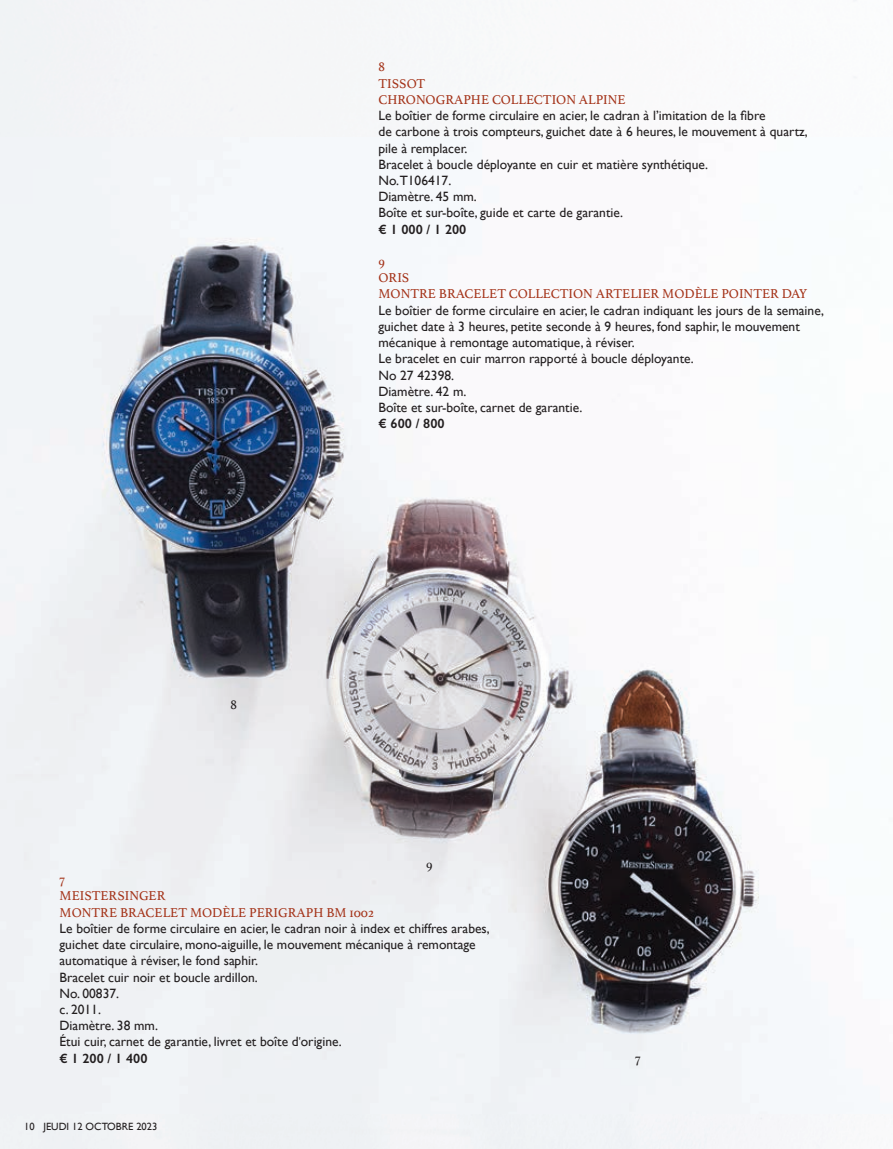
<style>
.page{position:relative;width:893px;height:1149px;background:#fff}
.page>*{position:absolute;margin:0;border:0;box-sizing:border-box;transform-origin:0 0}
.t1{font:13.5px/16.2px "Gill Sans";color:#231f20}
.t2{font:13.5px/16.2px "Athelas";color:#a43319}
.t3{font:600 13.5px "Gill Sans";color:#231f20}
.t4{font:13.5px "Athelas";color:#231f20}
.t5{font:10.5px "Gill Sans";color:#231f20}
.s1{font-family:"Athelas"}
.s2{font-weight:600}
</style>
<div class="page">
<img style="left:0;top:0;width:857px;height:1148px">
<p class="t4" style="left:231px;top:694px;width:8px">8</p>
<p class="t2" style="left:378px;top:58px;width:249px">8<br>TISSOT<br>CHRONOGRAPHE COLLECTION ALPINE</p>
<p class="t1" style="left:378px;top:107px;width:431px">Le boîtier de forme circulaire en acier, le cadran à l’imitation de la fibre<br>de carbone à trois compteurs, guichet date à 6 heures, le mouvement à quartz, pile à remplacer.<br>Bracelet à boucle déployante en cuir et matière synthétique.<br>No.T106417.<br>Diamètre. 45 mm.<br>Boîte et sur-boîte, guide et carte de garantie.</p>
<p class="t3" style="left:378px;top:221px;width:89px">€ 1 000 / 1 200</p>
<p class="t2" style="left:378px;top:253px;width:430px">9<br>ORIS<br>MONTRE BRACELET COLLECTION ARTELIER MODÈLE POINTER DAY</p>
<p class="t1" style="left:378px;top:302px;width:447px">Le boîtier de forme circulaire en acier, le cadran indiquant les jours de la semaine, guichet date à 3 heures, petite seconde à 9 heures, fond saphir, le mouvement mécanique à remontage automatique, à réviser.<br>Le bracelet en cuir marron rapporté à boucle déployante.<br>No 27 42398.<br>Diamètre. 42 m.<br>Boîte et sur-boîte, carnet de garantie.</p>
<p class="t3" style="left:378px;top:415px;width:68px">€ 600 / 800</p>
<p class="t4" style="left:426px;top:853px;width:8px">9</p>
<p class="t2" style="left:60px;top:871px;width:316px">7<br>MEISTERSINGER<br>MONTRE BRACELET MODÈLE PERIGRAPH BM 1002</p>
<p class="t1" style="left:60px;top:919px;width:432px">Le boîtier de forme circulaire en acier, le cadran noir à index et chiffres arabes, guichet date circulaire, mono-aiguille, le mouvement mécanique à remontage automatique à réviser, le fond saphir.<br>Bracelet cuir noir et boucle ardillon.<br>No. 00837.<br>c. 2011.<br>Diamètre. 38 mm.<br>Étui cuir, carnet de garantie, livret et boîte d<span class="s1">'</span>origine.<br><span class="s2">€ 1 200 / 1 400</span></p>
<p class="t5" style="left:24px;top:1119px;width:135px">10 JEUDI 12 OCTOBRE 2023</p>
<p class="t4" style="left:635px;top:1047px;width:7px">7</p>
</div>
